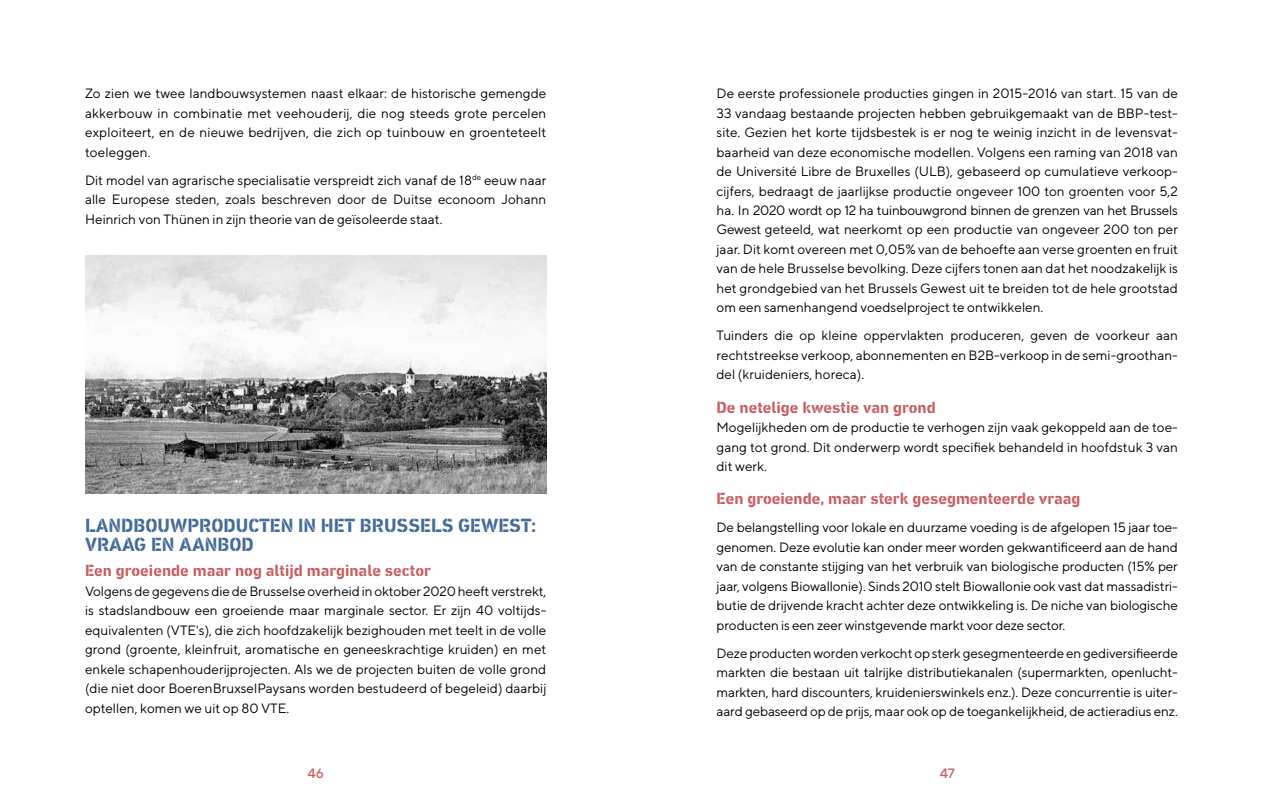
<style>
.page{position:relative;width:1263px;height:808px;background:#fff}
.page>*{position:absolute;margin:0;border:0;box-sizing:border-box;transform-origin:0 0}
.t1{font:700 19.5px/19.5px "DIN Next Stencil";color:#436b9b}
.t2{font:700 16.5px "DIN Next Stencil";color:#c95d61}
.t3{font:13.5px/19.5px "TT Norms";color:#000;text-align:justify}
.t4{font:500 13.5px "TT Norms";color:#c95d61}
</style>
<div class="page">
<img style="left:85px;top:255px;width:461px;height:238px">
<p class="t3" style="left:85px;top:83px;width:463px">Zo zien we twee landbouwsystemen naast elkaar: de historische gemengde akkerbouw in combinatie met veehouderij, die nog steeds grote percelen exploiteert, en de nieuwe bedrijven, die zich op tuinbouw en groenteteelt toeleggen.</p>
<p class="t3" style="left:85px;top:170px;width:463px">Dit model van agrarische specialisatie verspreidt zich vanaf de 18<sup>de</sup> eeuw naar alle Europese steden, zoals beschreven door de Duitse econoom Johann Heinrich von Thünen in zijn theorie van de geïsoleerde staat.</p>
<h1 class="t1" style="left:85px;top:516px;width:453px">LANDBOUWPRODUCTEN IN HET BRUSSELS GEWEST:<br>VRAAG EN AANBOD</h1>
<p class="t2" style="left:85px;top:561px;width:348px">Een groeiende maar nog altijd marginale sector</p>
<p class="t3" style="left:85px;top:581px;width:463px">Volgens de gegevens die de Brusselse overheid in oktober 2020 heeft verstrekt, is stadslandbouw een groeiende maar marginale sector. Er zijn 40 voltijds&shy;equivalenten (VTE's), die zich hoofdzakelijk bezighouden met teelt in de volle grond (groente, kleinfruit, aromatische en geneeskrachtige kruiden) en met enkele schapenhouderijprojecten. Als we de projecten buiten de volle grond (die niet door BoerenBruxselPaysans worden bestudeerd of begeleid) daarbij optellen, komen we uit op 80 VTE.</p>
<p class="t3" style="left:716px;top:83px;width:463px">De eerste professionele producties gingen in 2015-2016 van start. 15 van de 33 vandaag bestaande projecten hebben gebruikgemaakt van de BBP-test&shy;site. Gezien het korte tijdsbestek is er nog te weinig inzicht in de levensvat&shy;baarheid van deze economische modellen. Volgens een raming van 2018 van de Université Libre de Bruxelles (ULB), gebaseerd op cumulatieve verkoop&shy;cijfers, bedraagt de jaarlijkse productie ongeveer 100 ton groenten voor 5,2 ha. In 2020 wordt op 12 ha tuinbouwgrond binnen de grenzen van het Brussels Gewest geteeld, wat neerkomt op een productie van ongeveer 200 ton per jaar. Dit komt overeen met 0,05% van de behoefte aan verse groenten en fruit van de hele Brusselse bevolking. Deze cijfers tonen aan dat het noodzakelijk is het grondgebied van het Brussels Gewest uit te breiden tot de hele grootstad om een samenhangend voedselproject te ontwikkelen.</p>
<p class="t3" style="left:716px;top:326px;width:463px">Tuinders die op kleine oppervlakten produceren, geven de voorkeur aan rechtstreekse verkoop, abonnementen en B2B-verkoop in de semi-groothan&shy;del (kruideniers, horeca).</p>
<p class="t2" style="left:716px;top:397px;width:221px">De netelige kwestie van grond</p>
<p class="t3" style="left:716px;top:417px;width:463px">Mogelijkheden om de productie te verhogen zijn vaak gekoppeld aan de toe&shy;gang tot grond. Dit onderwerp wordt specifiek behandeld in hoofdstuk 3 van dit werk.</p>
<p class="t2" style="left:716px;top:489px;width:365px">Een groeiende, maar sterk gesegmenteerde vraag</p>
<p class="t3" style="left:716px;top:517px;width:463px">De belangstelling voor lokale en duurzame voeding is de afgelopen 15 jaar toe&shy;genomen. Deze evolutie kan onder meer worden gekwantificeerd aan de hand van de constante stijging van het verbruik van biologische producten (15% per jaar, volgens Biowallonie). Sinds 2010 stelt Biowallonie ook vast dat massadistri&shy;butie de drijvende kracht achter deze ontwikkeling is. De niche van biologische producten is een zeer winstgevende markt voor deze sector.</p>
<p class="t3" style="left:716px;top:643px;width:463px">Deze producten worden verkocht op sterk gesegmenteerde en gediversifieerde markten die bestaan uit talrijke distributiekanalen (supermarkten, openlucht&shy;markten, hard discounters, kruidenierswinkels enz.). Deze concurrentie is uiter&shy;aard gebaseerd op de prijs, maar ook op de toegankelijkheid, de actieradius enz.</p>
<p class="t4" style="left:307px;top:765px;width:18px">46</p>
<p class="t4" style="left:940px;top:765px;width:17px">47</p>
</div>
